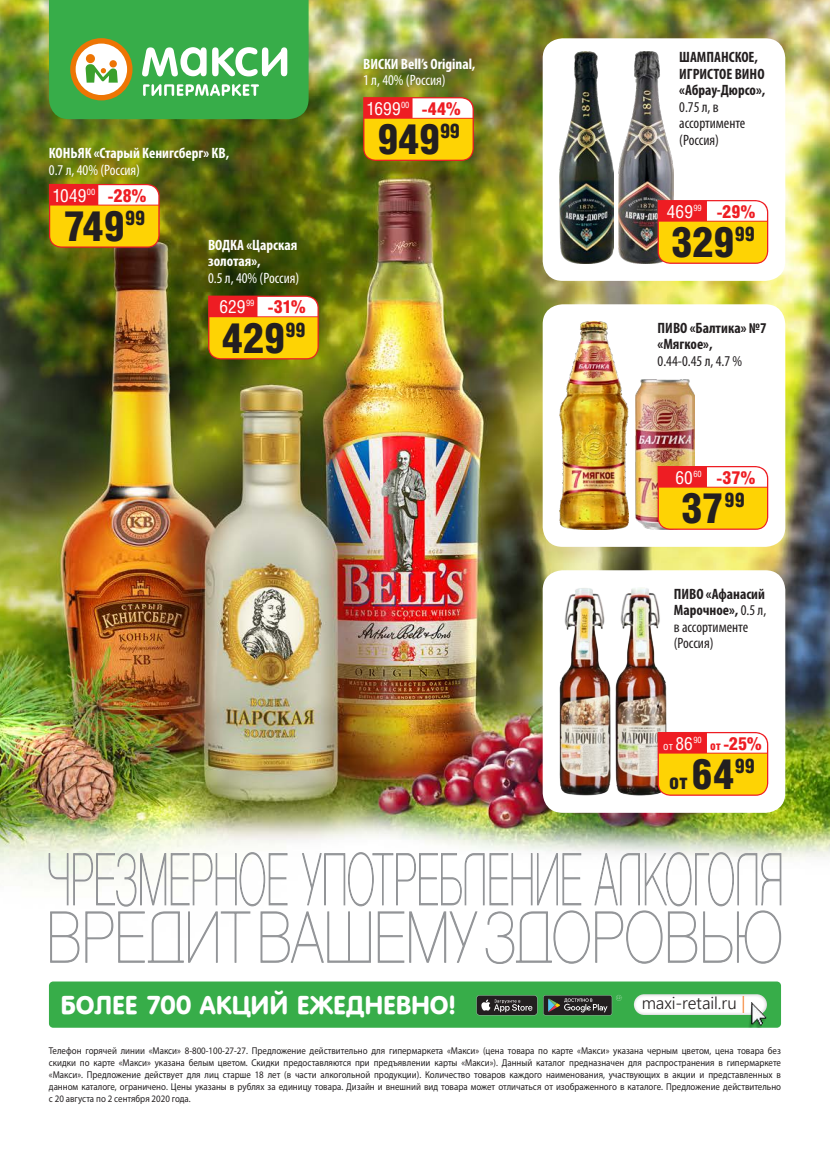
<style>
.page{position:relative;width:830px;height:1149px;background:#fff}
.page>*{position:absolute;margin:0;border:0;box-sizing:border-box;transform-origin:0 0}
.ЦЕННИК1{font:900 42px "Helios Cond";letter-spacing:-.005em;color:#231f20}
.t1{font:700 24.75px "A Futura Round";letter-spacing:-.01em;color:#fff}
.ЦЕННИК1-2{font:900 21px "Helios Cond";color:#231f20}
.ЦЕННИК1-3{font:18px "Helios Cond C";color:#fff}
.ЦЕННИК1-4{font:900 18px "Helios Cond";letter-spacing:.005em;color:#ee1d23}
.t2{font:300 16.95px "Segoe UI";letter-spacing:-.005em;color:#231f20}
.наименование_болд_ка{font:700 condensed 15px/16.5px "Myriad Pro";color:#fff}
.наименование_болд_ка-2{font:700 condensed 15px/16.5px "Myriad Pro";color:#231f20}
.наименование_болд_ка-3{font:condensed 15px/16.5px "Myriad Pro";letter-spacing:-.005em;color:#231f20}
.наименование1{font:condensed 15px "Myriad Pro";color:#fff}
.наименование1-2{font:condensed 15px/16.5px "Myriad Pro";color:#231f20}
.ЦЕННИК1-5{font:11.25px "Helios Cond C";color:#fff}
.t3{font:9.9px/12px "Myriad Pro";color:#231f20;text-align:justify;scale:.9 1}
.s1{font-weight:700}
.s2{font-size:18px}
.s3{font-size:12px}
.s4{font-size:42px}
.s5{color:#f47921}
</style>
<div class="page">
<img style="left:0;top:0;width:829px;height:1028px">
<div style="left:49px;top:981px;width:731px;height:46px;background:#37ad49;border-radius:4px"></div>
<svg style="left:633px;top:993px;width:133px;height:21px;background:#edf5ee"></svg>
<img style="left:746px;top:1002px;width:20px;height:25px">
<svg style="left:476px;top:995px;width:146px;height:20px;background:#455145"></svg>
<svg style="left:50px;top:910px;width:730px;height:53px"></svg>
<svg style="left:49px;top:852px;width:731px;height:54px"></svg>
<svg style="left:49px;top:184px;width:110px;height:64px;background:#f8b333"></svg>
<svg style="left:363px;top:97px;width:110px;height:64px;background:#f8b433"></svg>
<svg style="left:208px;top:295px;width:110px;height:64px"></svg>
<div style="left:542px;top:38px;width:242px;height:243px;background:#fff;border-radius:20px"></div>
<div style="left:542px;top:304px;width:242px;height:242px;background:#fff;border-radius:20px"></div>
<div style="left:542px;top:570px;width:242px;height:242px;background:#fff;border-radius:20px"></div>
<img style="left:559px;top:51px;width:54px;height:213px">
<img style="left:559px;top:588px;width:51px;height:207px">
<img style="left:618px;top:51px;width:54px;height:213px">
<img style="left:615px;top:587px;width:51px;height:208px">
<img style="left:559px;top:321px;width:69px;height:208px">
<img style="left:635px;top:379px;width:58px;height:150px">
<img style="left:675px;top:0;width:93px;height:39px">
<svg style="left:654px;top:200px;width:114px;height:191px"></svg>
<svg style="left:657px;top:731px;width:110px;height:64px"></svg>
<svg style="left:657px;top:466px;width:112px;height:198px"></svg>
<svg style="left:49px;top:0;width:259px;height:119px;background:#59b660"></svg>
<p class="наименование_болд_ка" style="left:49px;top:144px;width:182px">КОНЬЯК «Старый Кенигсберг» КВ,</p>
<p class="наименование1" style="left:49px;top:160px;width:93px">0.7 л, 40% (Россия)</p>
<p class="ЦЕННИК1-3" style="left:52px;top:184px;width:44px">1049<sup>00</sup></p>
<p class="ЦЕННИК1-4" style="left:108px;top:185px;width:40px">-28%</p>
<p class="ЦЕННИК1" style="left:64px;top:202px;width:83px">749<sup>99</sup></p>
<p class="наименование_болд_ка" style="left:208px;top:236px;width:91px">ВОДКА «Царская золотая»,</p>
<p class="наименование1" style="left:208px;top:268px;width:93px">0.5 л, 40% (Россия)</p>
<p class="ЦЕННИК1" style="left:222px;top:313px;width:85px">429<sup>99</sup></p>
<p class="ЦЕННИК1-3" style="left:219px;top:296px;width:36px">629<sup>99</sup></p>
<p class="ЦЕННИК1-4" style="left:268px;top:296px;width:39px">-31%</p>
<p class="наименование_болд_ка" style="left:363px;top:55px;width:114px">ВИСКИ Bell’s Original,</p>
<p class="наименование1" style="left:363px;top:71px;width:84px">1 л, 40% (Россия)</p>
<p class="ЦЕННИК1-3" style="left:366px;top:97px;width:44px">1699<sup>00</sup></p>
<p class="ЦЕННИК1-4" style="left:421px;top:98px;width:40px">-44%</p>
<p class="ЦЕННИК1" style="left:377px;top:115px;width:84px">949<sup>99</sup></p>
<p class="наименование_болд_ка-2" style="left:679px;top:49px;width:87px">ШАМПАНСКОЕ,<br>ИГРИСТОЕ ВИНО «Абрау-Дюрсо»,</p>
<p class="наименование1-2" style="left:679px;top:98px;width:68px">0.75 л, в ассортименте (Россия)</p>
<p class="ЦЕННИК1-3" style="left:666px;top:200px;width:36px">469<sup>99</sup></p>
<p class="ЦЕННИК1-4" style="left:716px;top:201px;width:40px">-29%</p>
<p class="ЦЕННИК1" style="left:671px;top:218px;width:85px">329<sup>99</sup></p>
<p class="наименование_болд_ка-2" style="left:657px;top:319px;width:110px">ПИВО «Балтика» №7</p>
<p class="наименование_болд_ка-2" style="left:657px;top:335px;width:56px">«Мягкое»,</p>
<p class="наименование1-2" style="left:657px;top:352px;width:86px">0.44-0.45 л, 4.7 %</p>
<p class="ЦЕННИК1-3" style="left:675px;top:466px;width:28px">60<sup>60</sup></p>
<p class="ЦЕННИК1-4" style="left:716px;top:467px;width:40px">-37%</p>
<p class="ЦЕННИК1" style="left:681px;top:484px;width:65px">37<sup>99</sup></p>
<p class="наименование_болд_ка-3" style="left:673px;top:585px;width:94px"><span class="s1">ПИВО «Афанасий<br>Марочное»,</span> 0.5 л, в ассортименте (Россия)</p>
<p class="ЦЕННИК1-5" style="left:662px;top:738px;width:40px">от <span class="s2">86</span><sup>90</sup></p>
<p class="ЦЕННИК1-4" style="left:709px;top:732px;width:53px"><span class="s3">от</span> -25%</p>
<p class="ЦЕННИК1-2" style="left:669px;top:769px;width:87px">от <span class="s4">64</span><sup>99</sup></p>
<p class="t1" style="left:61px;top:989px;width:396px">БОЛЕЕ 700 АКЦИЙ ЕЖЕДНЕВНО!</p>
<p class="t2" style="left:641px;top:986px;width:105px">maxi-retail.ru <span class="s5">|</span></p>
<p class="t3" style="left:49px;top:1043px;width:814px">Телефон горячей линии «Макси» 8-800-100-27-27. Предложение действительно для гипермаркета «Макси» (цена товара по карте «Макси» указана черным цветом, цена товара без скидки по карте «Макси» указана белым цветом. Скидки предоставляются при предъявлении карты «Макси»). Данный каталог предназначен для распространения в гипермаркете «Макси». Предложение действует для лиц старше 18 лет (в части алкогольной продукции). Количество товаров каждого наименования, участвующих в акции и представленных в данном каталоге, ограничено. Цены указаны в рублях за единицу товара. Дизайн и внешний вид товара может отличаться от изображенного в каталоге. Предложение действительно с 20 августа по 2 сентября 2020 года.</p>
</div>
